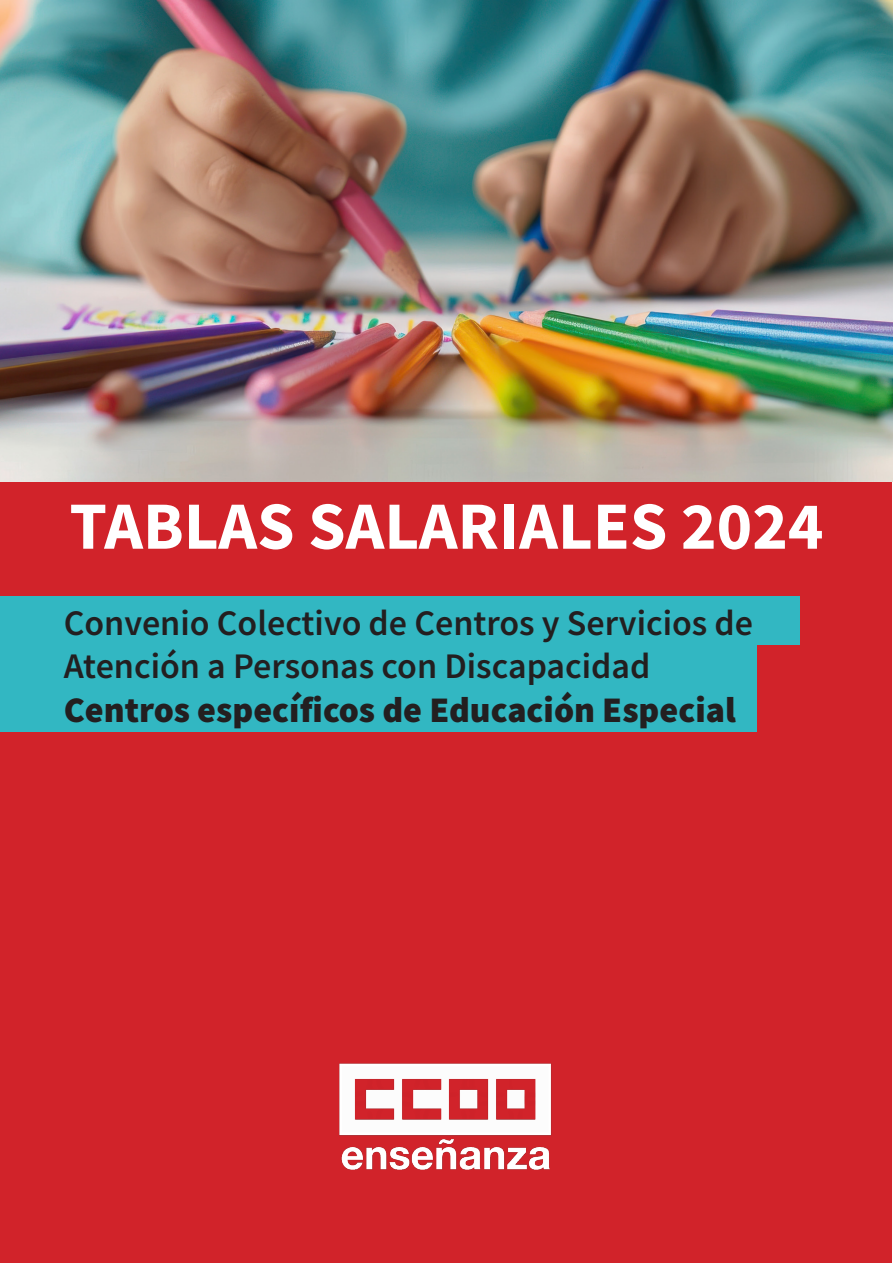
<style>
.page{position:relative;width:893px;height:1263px;background:#fff}
.page>*{position:absolute;margin:0;border:0;box-sizing:border-box;transform-origin:0 0}
.t1{font:700 67.5px "Source Sans Pro";color:#fff}
.t2{font:600 36px/43.2px "Source Sans Pro";color:#231f20}
.t3{font:900 36px "Source Sans Pro";color:#231f20}
</style>
<div class="page">
<div style="left:0;top:0;width:891px;height:1263px;background:#d1232a"></div>
<div style="left:0;top:596px;width:799px;height:49px;background:#32b7c2"></div>
<div style="left:0;top:645px;width:757px;height:46px;background:#32b7c2"></div>
<div style="left:0;top:683px;width:757px;height:49px;background:#32b7c2"></div>
<img style="left:339px;top:1063px;width:213px;height:107px">
<img style="left:0;top:0;width:893px;height:482px">
<p class="t1" style="left:69px;top:481px;width:755px">TABLAS SALARIALES 2024</p>
<p class="t2" style="left:64px;top:601px;width:691px">Convenio Colectivo de Centros y Servicios de<br>Atención a Personas con Discapacidad</p>
<p class="t3" style="left:64px;top:685px;width:673px">Centros específicos de Educación Especial</p>
</div>
